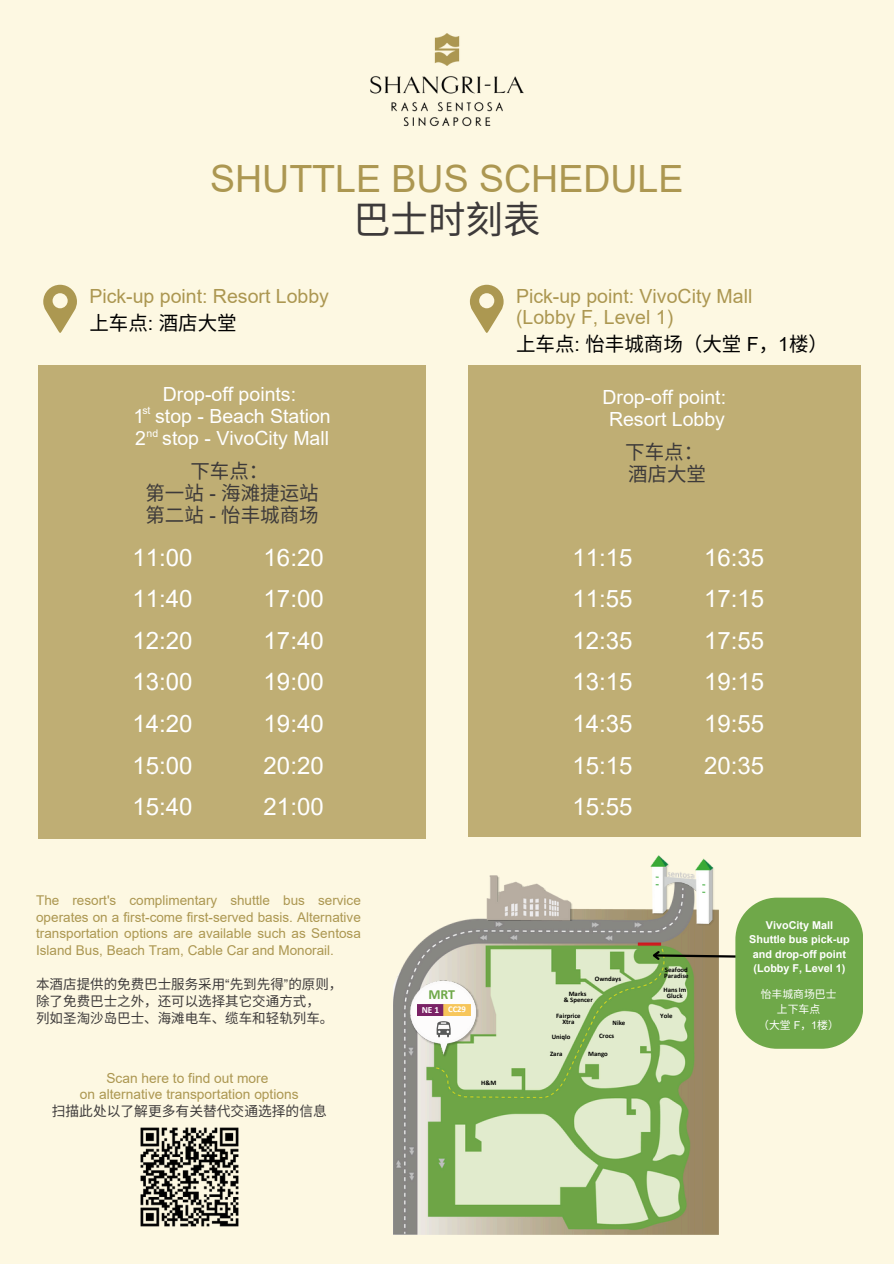
<style>
.page{position:relative;width:894px;height:1264px;background:#fff}
.page>*{position:absolute;margin:0;border:0;box-sizing:border-box;transform-origin:0 0}
.t1{font:37.5px/41.7px "Arial";color:#ac9751;text-align:center}
.t2{font:24px/41.7px "Arial";color:#fff;text-align:justify}
.t3{font:19.5px/21.9px "Arial";color:#fff;text-align:center}
.t4{font:19.5px/27px "Arial";color:#ac9751}
.t5{font:19.5px/21.9px "Noto Sans CJ Ksc";color:#3d3a3a;text-align:center}
.t6{font:19.5px "Noto Sans CJ Ksc";color:#000}
.t7{font:700 13.95px "Calibri";color:#6fa849}
.t8{font:13.8px/16.4px "Arial";color:#ac9751;text-align:center}
.t9{font:13.5px/16.8px "Arial";color:#ac9751;text-align:justify}
.t10{font:13.5px/16.8px "Noto Sans CJ Ksc";color:#3d3a3a}
.t11{font:700 10.8px/14.4px "Arial";color:#fff;text-align:center}
.t12{font:10.8px/15.3px "Noto Sans CJ Ksc";color:#fff;text-align:center}
.t13{font:10.5px "Arial";color:#fff}
.t14{font:700 9.45px "Calibri";color:#fff}
.t15{font:700 8.7px "Calibri";color:#fff}
.t16{font:700 6.75px/6.1px "Calibri";color:#000}
.s1{font-family:"Noto Sans CJ Ksc";color:#3d3a3a}
.s2{font-family:"Noto Sans CJ Ksc";color:#000}
.s3{color:#000}
.s4{font-family:"Arial"}
</style>
<div class="page">
<div style="left:0;top:0;width:893px;height:1263px;background:#fdf8e2"></div>
<img style="left:370px;top:33px;width:154px;height:94px">
<div style="left:39px;top:365px;width:386px;height:473px;background:#bfae74"></div>
<div style="left:468px;top:365px;width:391px;height:471px;background:#bfae74"></div>
<img style="left:140px;top:1127px;width:99px;height:100px">
<img style="left:393px;top:909px;width:325px;height:325px">
<img style="left:485px;top:875px;width:89px;height:45px">
<img style="left:650px;top:855px;width:65px;height:71px">
<img style="left:667px;top:869px;width:28px;height:12px">
<svg style="left:650px;top:948px;width:85px;height:14px"></svg>
<img style="left:409px;top:980px;width:69px;height:77px">
<img style="left:434px;top:1019px;width:19px;height:21px">
<img style="left:417px;top:1004px;width:53px;height:11px">
<svg style="left:43px;top:285px;width:34px;height:48px"></svg>
<svg style="left:470px;top:285px;width:33px;height:48px"></svg>
<div style="left:735px;top:897px;width:128px;height:151px;background:#6fa849;border-radius:42px"></div>
<h3 class="t1" style="left:210px;top:158px;width:474px">SHUTTLE BUS SCHEDULE<span class="s1">巴士时刻表</span></h3>
<h3 class="t4" style="left:89px;top:283px;width:241px">Pick-up point: Resort Lobby<span class="s2">上车点</span><span class="s3">:</span> <span class="s2">酒店大堂</span></h3>
<p class="t3" style="left:133px;top:383px;width:199px">Drop-off points:<br>1 stop - Beach Station<br>2 stop - VivoCity Mall</p>
<p class="t5" style="left:145px;top:459px;width:175px">下车点：<br>第一站 <span class="s4">-</span> 海滩捷运站第二站 <span class="s4">-</span> 怡丰城商场</p>
<p class="t13" style="left:142px;top:405px;width:10px">st</p>
<p class="t13" style="left:146px;top:427px;width:13px">nd</p>
<p class="t4" style="left:516px;top:285px;width:238px;line-height:21.3px">Pick-up point: VivoCity Mall (Lobby F, Level 1)</p>
<p class="t6" style="left:516px;top:328px;width:313px">上车点<span class="s4">:</span> 怡丰城商场（大堂 <span class="s4">F</span>，<span class="s4">1</span>楼）</p>
<p class="t3" style="left:602px;top:386px;width:125px">Drop-off point:<br>Resort Lobby</p>
<p class="t5" style="left:625px;top:440px;width:82px;text-align:left">下车点：酒店大堂</p>
<h2 class="t2" style="left:132px;top:536px;width:62px">11:00<br>11:40<br>12:20<br>13:00<br>14:20<br>15:00<br>15:40</h2>
<h2 class="t2" style="left:572px;top:536px;width:62px">11:15<br>11:55<br>12:35<br>13:15<br>14:35<br>15:15<br>15:55</h2>
<h3 class="t2" style="left:263px;top:536px;width:62px">16:20<br>17:00<br>17:40<br>19:00<br>19:40<br>20:20<br>21:00</h3>
<h5 class="t2" style="left:704px;top:536px;width:62px">16:35<br>17:15<br>17:55<br>19:15<br>19:55<br>20:35</h5>
<p class="t9" style="left:36px;top:891px;width:326px">The resort's complimentary shuttle bus service operates on a first-come first-served basis. Alternative transportation options are available such as Sentosa Island Bus, Beach Tram, Cable Car and Monorail.</p>
<p class="t10" style="left:36px;top:975px;width:307px">本酒店提供的免费巴士服务采用<span class="s4">“</span>先到先得<span class="s4">”</span>的原则，除了免费巴士之外，还可以选择其它交通方式，<br>列如圣淘沙岛巴士、海滩电车、缆车和轻轨列车。</p>
<p class="t8" style="left:52px;top:1070px;width:276px">Scan here to find out more<br>on alternative transportation options<br><span class="s1">扫描此处以了解更多有关替代交通选择的信息</span></p>
<h2 class="t7" style="left:428px;top:988px;width:28px">MRT</h2>
<p class="t14" style="left:422px;top:1005px;width:19px">NE1</p>
<p class="t15" style="left:448px;top:1005px;width:19px">CC29</p>
<p class="t16" style="left:481px;top:1080px;width:16px">H&amp;M</p>
<p class="t16" style="left:594px;top:976px;width:28px">Owndays</p>
<h4 class="t16" style="left:568px;top:990px;width:19px">Marks</h4>
<p class="t16" style="left:563px;top:997px;width:30px">&amp; Spencer</p>
<p class="t16" style="left:556px;top:1013px;width:26px">Fairprice</p>
<p class="t16" style="left:562px;top:1019px;width:13px">Xtra</p>
<p class="t16" style="left:551px;top:1033px;width:20px">Uniqlo</p>
<p class="t16" style="left:550px;top:1051px;width:14px">Zara</p>
<p class="t16" style="left:612px;top:1019px;width:14px">Nike</p>
<p class="t16" style="left:599px;top:1033px;width:17px">Crocs</p>
<p class="t16" style="left:588px;top:1051px;width:21px">Mango</p>
<p class="t16" style="left:664px;top:967px;width:26px">Seafood<br>Paradise</p>
<p class="t16" style="left:663px;top:987px;width:24px;text-align:center">Hans Im<br>Gluck</p>
<p class="t16" style="left:660px;top:1013px;width:14px">Yole</p>
<h5 class="t11" style="left:749px;top:918px;width:102px">VivoCity Mall<br>Shuttle bus pick-up and drop-off point</h5>
<h5 class="t11" style="left:753px;top:961px;width:93px">(Lobby F, Level 1)</h5>
<p class="t12" style="left:758px;top:985px;width:82px">怡丰城商场巴士上下车点<br>（大堂 <span class="s4">F</span>，<span class="s4">1</span>楼）</p>
</div>
